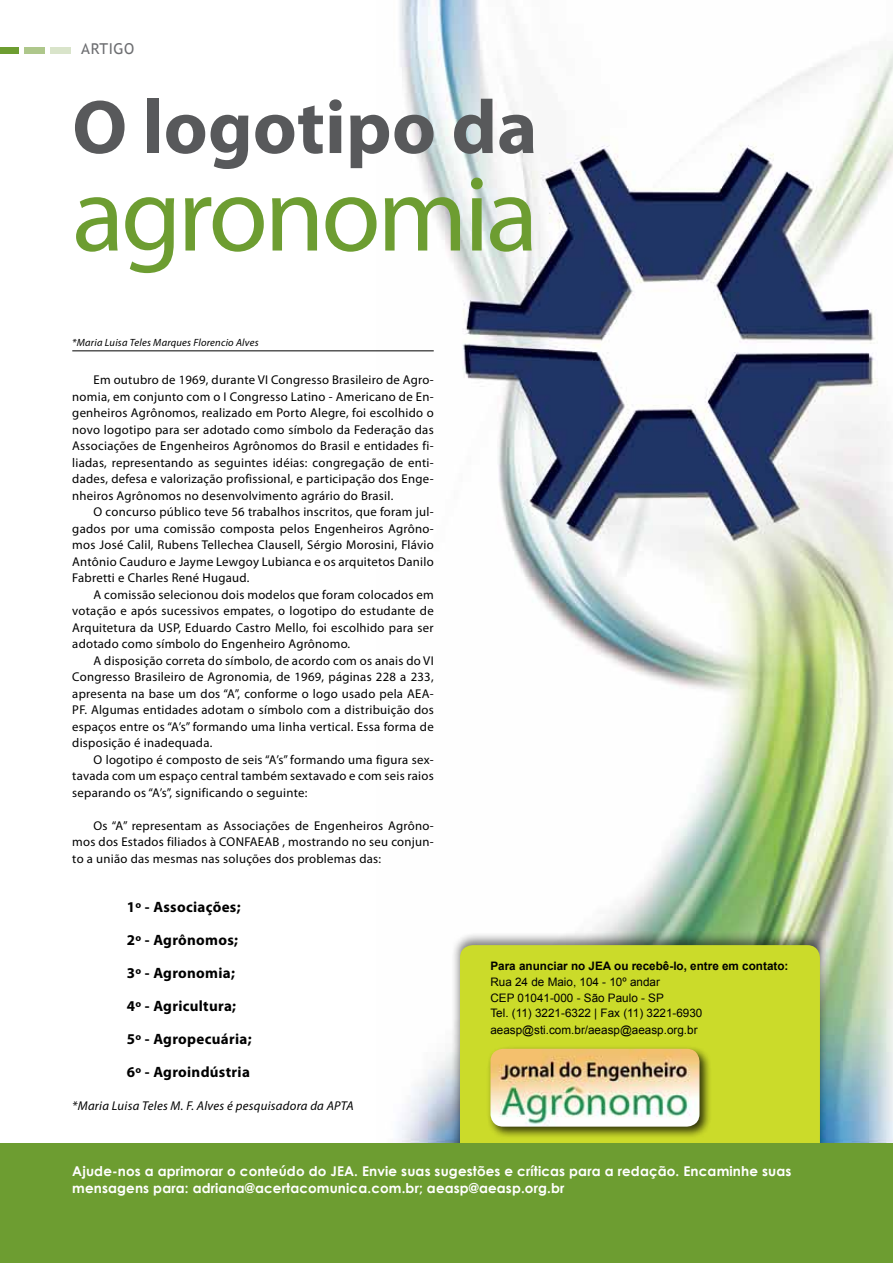
<style>
.page{position:relative;width:893px;height:1263px;background:#fff}
.page>*{position:absolute;margin:0;border:0;box-sizing:border-box;transform-origin:0 0}
.t1{font:108px "Myriad Pro";letter-spacing:-.03em;color:#6d9d31}
.t2{font:700 76.5px "Myriad Pro";color:#58595b}
.t3{font:700 15px "Myriad Pro";letter-spacing:.02em;color:#000}
.t4{font:15px "Trebuchet MS";letter-spacing:.04em;color:#6d6e71}
.t5{font:700 13.5px/16.5px "Century Gothic";letter-spacing:.01em;color:#fff}
.t6{font:12.75px/16.5px "Myriad Pro";letter-spacing:.02em;color:#000;text-align:justify}
.t7{font:italic 12.75px "Myriad Pro";letter-spacing:.02em;color:#000}
.t8{font:11.7px/16px "Arial";color:#000}
.t9{font:700 11.7px "Arial";color:#000}
.t10{font:italic 10.5px "Myriad Pro";letter-spacing:.02em;color:#000}
</style>
<div class="page">
<div style="left:50px;top:47px;width:21px;height:7px;background:#d9e4ca"></div>
<div style="left:0;top:47px;width:19px;height:7px;background:#6d9d31"></div>
<div style="left:24px;top:47px;width:20px;height:7px;background:#aec78b"></div>
<img style="left:376px;top:0;width:517px;height:1143px">
<hr style="left:72px;top:351px;width:362px;height:1px;background:#000">
<div style="left:450px;top:931px;width:378px;height:244px;background:#000;opacity:.5"></div>
<div style="left:460px;top:945px;width:360px;height:226px;background:#cbdb2a;border-radius:13px"></div>
<div style="left:486px;top:1045px;width:226px;height:94px;background:#000;opacity:.75"></div>
<img style="left:490px;top:1049px;width:209px;height:78px">
<div style="left:0;top:1143px;width:893px;height:120px;background:#6d9d31"></div>
<p class="t4" style="left:81px;top:40px;width:55px">ARTIGO</p>
<h2 class="t2" style="left:72px;top:77px;width:467px">O logotipo da</h2>
<h1 class="t1" style="left:72px;top:148px;width:468px">agronomia</h1>
<p class="t10" style="left:72px;top:336px;width:188px">*Maria Luisa Teles Marques Florencio Alves</p>
<p class="t6" style="left:72px;top:371px;width:363px;text-indent:21px">Em outubro de 1969, durante VI Congresso Brasileiro de Agro&shy;nomia, em conjunto com o I Congresso Latino - Americano de En&shy;genheiros Agrônomos, realizado em Porto Alegre, foi escolhido o novo logotipo para ser adotado como símbolo da Federação das Associações de Engenheiros Agrônomos do Brasil e entidades fi&shy;liadas, representando as seguintes idéias: congregação de enti&shy;dades, defesa e valorização profissional, e participação dos Enge&shy;nheiros Agrônomos no desenvolvimento agrário do Brasil.</p>
<p class="t6" style="left:72px;top:503px;width:363px;text-indent:21px">O concurso público teve 56 trabalhos inscritos, que foram jul&shy;gados por uma comissão composta pelos Engenheiros Agrôno&shy;mos José Calil, Rubens Tellechea Clausell, Sérgio Morosini, Flávio Antônio Cauduro e Jayme Lewgoy Lubianca e os arquitetos Danilo Fabretti e Charles René Hugaud.</p>
<p class="t6" style="left:72px;top:586px;width:363px;text-indent:21px">A comissão selecionou dois modelos que foram colocados em votação e após sucessivos empates, o logotipo do estudante de Arquitetura da USP, Eduardo Castro Mello, foi escolhido para ser adotado como símbolo do Engenheiro Agrônomo.</p>
<p class="t6" style="left:72px;top:652px;width:363px;text-indent:21px">A disposição correta do símbolo, de acordo com os anais do VI Congresso Brasileiro de Agronomia, de 1969, páginas 228 a 233, apresenta na base um dos “A”, conforme o logo usado pela AEA-PF. Algumas entidades adotam o símbolo com a distribuição dos espaços entre os “A’s” formando uma linha vertical. Essa forma de disposição é inadequada.</p>
<p class="t6" style="left:72px;top:751px;width:363px;text-indent:21px">O logotipo é composto de seis “A’s” formando uma figura sex&shy;tavada com um espaço central também sextavado e com seis raios separando os “A’s”, significando o seguinte:</p>
<p class="t6" style="left:72px;top:817px;width:363px;text-indent:21px">Os “A” representam as Associações de Engenheiros Agrôno&shy;mos dos Estados filiados à CONFAEAB , mostrando no seu conjun&shy;to a união das mesmas nas soluções dos problemas das:</p>
<p class="t3" style="left:127px;top:897px;width:115px">1º - Associações;</p>
<p class="t3" style="left:127px;top:930px;width:113px">2º - Agrônomos;</p>
<p class="t3" style="left:127px;top:963px;width:110px">3º - Agronomia;</p>
<p class="t3" style="left:127px;top:996px;width:111px">4º - Agricultura;</p>
<p class="t3" style="left:127px;top:1029px;width:126px">5º - Agropecuária;</p>
<p class="t3" style="left:127px;top:1062px;width:125px">6º - Agroindústria</p>
<p class="t7" style="left:72px;top:1098px;width:283px">*Maria Luisa Teles M. F. Alves é pesquisadora da APTA</p>
<p class="t9" style="left:490px;top:958px;width:299px">Para anunciar no JEA ou recebê-lo, entre em contato:</p>
<p class="t8" style="left:490px;top:974px;width:214px">Rua 24 de Maio, 104 - 10º andar<br>CEP 01041-000 - São Paulo - SP<br>Tel. (11) 3221-6322 | Fax (11) 3221-6930 aeasp@sti.com.br/aeasp@aeasp.org.br</p>
<p class="t5" style="left:72px;top:1163px;width:721px">Ajude-nos a aprimorar o conteúdo do JEA. Envie suas sugestões e críticas para a redação. Encaminhe suas mensagens para: adriana@acertacomunica.com.br; aeasp@aeasp.org.br</p>
</div>
